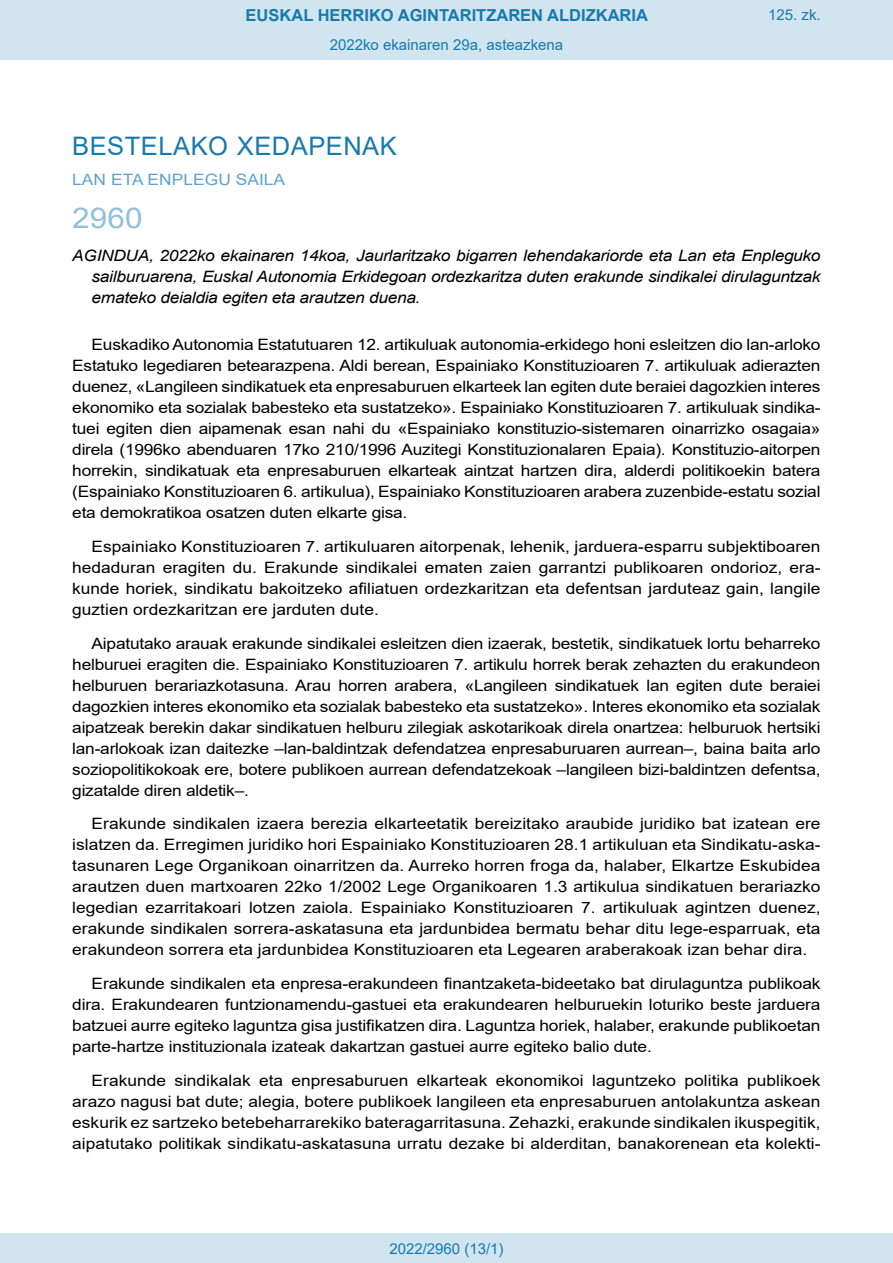
<style>
.page{position:relative;width:893px;height:1263px;background:#fff}
.page>*{position:absolute;margin:0;border:0;box-sizing:border-box;transform-origin:0 0}
.BOPVOrden{font:28.5px "Arial";color:#90c0db;scale:1.11 1}
.BOPVSeccion{font:25.5px "Arial";letter-spacing:.02em;color:#1879ad}
.t1{font:700 16.5px "Arial";color:#1879ad}
.BOPVDetalle{font:15.6px/21px "Arial";letter-spacing:-.005em;color:#000;text-align:justify;scale:1.11 1}
.BOPVTitulo{font:italic 15.6px/21px "Arial";letter-spacing:-.02em;color:#000;text-align:justify;scale:1.11 1}
.BOPVOrganismo{font:15.6px "Arial";letter-spacing:.005em;color:#5ea4ca;scale:1.11 1}
.Paginacion_Centro{font:15px "Arial";color:#1879ad}
</style>
<div class="page">
<div style="left:0;top:0;width:893px;height:60px;background:#d0e5f0"></div>
<div style="left:0;top:1233px;width:893px;height:30px;background:#d0e5f0"></div>
<p class="t1" style="left:246px;top:3px;width:404px">EUSKAL HERRIKO AGINTARITZAREN ALDIZKARIA</p>
<p class="Paginacion_Centro" style="left:330px;top:35px;width:235px">2022ko ekainaren 29a, asteazkena</p>
<p class="Paginacion_Centro" style="left:768px;top:5px;width:54px">125. zk.</p>
<p class="BOPVSeccion" style="left:72px;top:128px;width:326px">BESTELAKO XEDAPENAK</p>
<p class="BOPVOrganismo" style="left:72px;top:169px;width:193px">LAN ETA ENPLEGU SAILA</p>
<p class="BOPVOrden" style="left:72px;top:198px;width:65px">2960</p>
<p class="BOPVTitulo" style="left:92px;top:246px;width:658px;text-indent:-19px">AGINDUA, 2022ko ekainaren 14koa, Jaurlaritzako bigarren lehendakariorde eta Lan eta Enpleguko sailburuarena, Euskal Autonomia Erkidegoan ordezkaritza duten erakunde sindikalei dirulaguntzak emateko deialdia egiten eta arautzen duena.</p>
<p class="BOPVDetalle" style="left:72px;top:334px;width:676px;text-indent:19px">Euskadiko Autonomia Estatutuaren 12. artikuluak autonomia-erkidego honi esleitzen dio lan-arloko Estatuko legediaren betearazpena. Aldi berean, Espainiako Konstituzioaren 7. artikuluak adierazten duenez, «Langileen sindikatuek eta enpresaburuen elkarteek lan egiten dute beraiei dagozkien interes ekonomiko eta sozialak babesteko eta sustatzeko». Espainiako Konstituzioaren 7. artikuluak sindika&shy;tuei egiten dien aipamenak esan nahi du «Espainiako konstituzio-sistemaren oinarrizko osagaia» direla (1996ko abenduaren 17ko 210/1996 Auzitegi Konstituzionalaren Epaia). Konstituzio-aitorpen horrekin, sindikatuak eta enpresaburuen elkarteak aintzat hartzen dira, alderdi politikoekin batera (Espainiako Konstituzioaren 6. artikulua), Espainiako Konstituzioaren arabera zuzenbide-estatu sozial eta demokratikoa osatzen duten elkarte gisa.</p>
<p class="BOPVDetalle" style="left:72px;top:536px;width:676px;text-indent:19px">Espainiako Konstituzioaren 7. artikuluaren aitorpenak, lehenik, jarduera-esparru subjektiboaren hedaduran eragiten du. Erakunde sindikalei ematen zaien garrantzi publikoaren ondorioz, era&shy;kunde horiek, sindikatu bakoitzeko afiliatuen ordezkaritzan eta defentsan jarduteaz gain, langile guztien ordezkaritzan ere jarduten dute.</p>
<p class="BOPVDetalle" style="left:72px;top:632px;width:676px;text-indent:19px">Aipatutako arauak erakunde sindikalei esleitzen dien izaerak, bestetik, sindikatuek lortu beharreko helburuei eragiten die. Espainiako Konstituzioaren 7. artikulu horrek berak zehazten du erakundeon helburuen berariazkotasuna. Arau horren arabera, «Langileen sindikatuek lan egiten dute beraiei dagozkien interes ekonomiko eta sozialak babesteko eta sustatzeko». Interes ekonomiko eta sozialak aipatzeak berekin dakar sindikatuen helburu zilegiak askotarikoak direla onartzea: helburuok hertsiki lan-arlokoak izan daitezke –lan-baldintzak defendatzea enpresaburuaren aurrean–, baina baita arlo soziopolitikokoak ere, botere publikoen aurrean defendatzekoak –langileen bizi-baldintzen defentsa, gizatalde diren aldetik–.</p>
<p class="BOPVDetalle" style="left:72px;top:813px;width:676px;text-indent:19px">Erakunde sindikalen izaera berezia elkarteetatik bereizitako araubide juridiko bat izatean ere islatzen da. Erregimen juridiko hori Espainiako Konstituzioaren 28.1 artikuluan eta Sindikatu-aska&shy;tasunaren Lege Organikoan oinarritzen da. Aurreko horren froga da, halaber, Elkartze Eskubidea arautzen duen martxoaren 22ko 1/2002 Lege Organikoaren 1.3 artikulua sindikatuen berariazko legedian ezarritakoari lotzen zaiola. Espainiako Konstituzioaren 7. artikuluak agintzen duenez, erakunde sindikalen sorrera-askatasuna eta jardunbidea bermatu behar ditu lege-esparruak, eta erakundeon sorrera eta jardunbidea Konstituzioaren eta Legearen araberakoak izan behar dira.</p>
<p class="BOPVDetalle" style="left:72px;top:973px;width:676px;text-indent:19px">Erakunde sindikalen eta enpresa-erakundeen finantzaketa-bideetako bat dirulaguntza publikoak dira. Erakundearen funtzionamendu-gastuei eta erakundearen helburuekin loturiko beste jarduera batzuei aurre egiteko laguntza gisa justifikatzen dira. Laguntza horiek, halaber, erakunde publikoetan parte-hartze instituzionala izateak dakartzan gastuei aurre egiteko balio dute.</p>
<p class="BOPVDetalle" style="left:72px;top:1070px;width:676px;text-indent:19px">Erakunde sindikalak eta enpresaburuen elkarteak ekonomikoi laguntzeko politika publikoek arazo nagusi bat dute; alegia, botere publikoek langileen eta enpresaburuen antolakuntza askean eskurik ez sartzeko betebeharrarekiko bateragarritasuna. Zehazki, erakunde sindikalen ikuspegitik, aipatutako politikak sindikatu-askatasuna urratu dezake bi alderditan, banakorenean eta kolekti-</p>
<p class="Paginacion_Centro" style="left:389px;top:1238px;width:116px">2022/2960 (13/1)</p>
</div>
